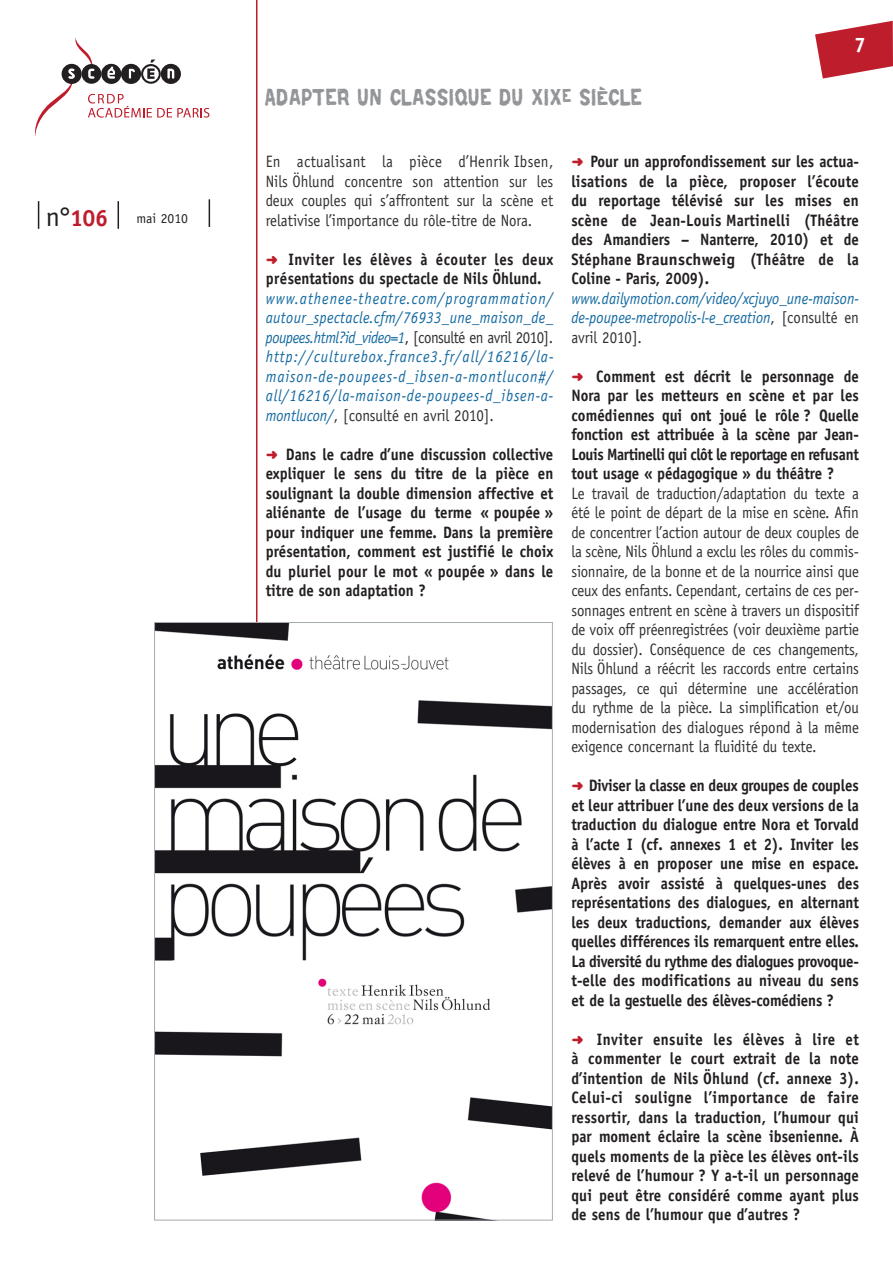
<style>
.page{position:relative;width:893px;height:1263px;background:#fff}
.page>*{position:absolute;margin:0;border:0;box-sizing:border-box;transform-origin:0 0}
.t1{font:21px "Repent";letter-spacing:.025em;color:#939598;scale:.8 1}
.t2{font:700 16.5px/19.5px "Officina Sans";color:#231f20;text-align:justify;scale:.9 1}
.t3{font:16.5px/19.5px "Officina Sans";color:#312f30;text-align:justify;scale:.9 1}
.t4{font:italic 16.5px/19.5px "Officina Sans";letter-spacing:.025em;color:#156aa1;text-align:justify;scale:.9 1}
.t5{font:13.65px "Officina Sans Std";color:#231f20}
.s1{font-size:27.3px}
.s2{font-weight:700;font-size:23.4px;color:#be1d2c}
.s3{font-family:"Distro Bats";font-weight:400;font-size:13.5px;color:#be1d2c}
.s4{font-style:normal;color:#231f20}
.s5{font-style:normal;color:#312f30}
</style>
<div class="page">
<svg style="left:815px;top:21px;width:78px;height:58px"></svg>
<hr style="left:256px;top:0;width:1px;height:1220px;background:#be1d2c">
<svg style="left:35px;top:37px;width:174px;height:99px"></svg>
<svg style="left:209px;top:199px;width:1px;height:28px"></svg>
<svg style="left:38px;top:201px;width:1px;height:28px"></svg>
<svg style="left:118px;top:201px;width:1px;height:28px"></svg>
<img style="left:156px;top:624px;width:395px;height:594px">
<p class="t5" style="left:46px;top:210px;width:144px"><span class="s1">n°</span> <span class="s2">106</span> mai 2010</p>
<p class="t1" style="left:265px;top:85px;width:473px">ADAPTER UN CLASSIQUE DU XIX<sup>E</sup> SIÈCLE</p>
<p class="t3" style="left:266px;top:152px;width:321px">En actualisant la pièce d’Henrik Ibsen, Nils Öhlund concentre son attention sur les deux couples qui s’affrontent sur la scène et relativise l’importance du rôle-titre de Nora.</p>
<p class="t2" style="left:266px;top:249px;width:321px"><span class="s3">b</span> Inviter les élèves à écouter les deux présentations du spectacle de Nils Öhlund.</p>
<p class="t4" style="left:266px;top:288px;width:321px">www.athenee-theatre.com/programmation/ autour_spectacle.cfm/76933_une_maison_de_ poupees.html?id_video=1<span class="s4">,</span> <span class="s5">[consulté en avril 2010]. </span>http://culturebox.france3.fr/all/16216/la&shy;maison-de-poupees-d_ibsen-a-montlucon#/ all/16216/la-maison-de-poupees-d_ibsen-a&shy;montlucon/<span class="s5">, [consulté en avril 2010].</span></p>
<p class="t2" style="left:266px;top:444px;width:321px"><span class="s3">b</span> Dans le cadre d’une discussion collective expliquer le sens du titre de la pièce en soulignant la double dimension affective et aliénante de l’usage du terme « poupée » pour indiquer une femme. Dans la première présentation, comment est justifié le choix du pluriel pour le mot « poupée » dans le titre de son adaptation ?</p>
<p class="t2" style="left:571px;top:152px;width:321px"><span class="s3">b</span> Pour un approfondissement sur les actua&shy;lisations de la pièce, proposer l’écoute du reportage télévisé sur les mises en scène de Jean-Louis Martinelli (Théâtre des Amandiers – Nanterre, 2010) et de Stéphane Braunschweig (Théâtre de la Coline - Paris, 2009).</p>
<p class="t4" style="left:571px;top:288px;width:321px">www.dailymotion.com/video/xcjuyo_une-maison&shy;de-poupee-metropolis-l-e_creation<span class="s5">, [consulté en avril 2010].</span></p>
<p class="t2" style="left:571px;top:366px;width:321px"><span class="s3">b</span> Comment est décrit le personnage de Nora par les metteurs en scène et par les comédiennes qui ont joué le rôle ? Quelle fonction est attribuée à la scène par Jean-Louis Martinelli qui clôt le reportage en refusant tout usage « pédagogique » du théâtre ?</p>
<p class="t3" style="left:571px;top:483px;width:321px">Le travail de traduction/adaptation du texte a été le point de départ de la mise en scène. Afin de concentrer l’action autour de deux couples de la scène, Nils Öhlund a exclu les rôles du commis&shy;sionnaire, de la bonne et de la nourrice ainsi que ceux des enfants. Cependant, certains de ces per&shy;sonnages entrent en scène à travers un dispositif de voix off préenregistrées (voir deuxième partie du dossier). Conséquence de ces changements, Nils Öhlund a réécrit les raccords entre certains passages, ce qui détermine une accélération du rythme de la pièce. La simplification et/ou modernisation des dialogues répond à la même exigence concernant la fluidité du texte.</p>
<p class="t2" style="left:571px;top:776px;width:321px"><span class="s3">b</span> Diviser la classe en deux groupes de couples et leur attribuer l’une des deux versions de la traduction du dialogue entre Nora et Torvald à l’acte I (cf. annexes 1 et 2). Inviter les élèves à en proposer une mise en espace.<br>Après avoir assisté à quelques-unes des représentations des dialogues, en alternant les deux traductions, demander aux élèves quelles différences ils remarquent entre elles.<br>La diversité du rythme des dialogues provoque&shy;t-elle des modifications au niveau du sens et de la gestuelle des élèves-comédiens ?</p>
<p class="t2" style="left:571px;top:1029px;width:321px"><span class="s3">b</span> Inviter ensuite les élèves à lire et à commenter le court extrait de la note d’intention de Nils Öhlund (cf. annexe 3).<br>Celui-ci souligne l’importance de faire ressortir, dans la traduction, l’humour qui par moment éclaire la scène ibsenienne. À quels moments de la pièce les élèves ont-ils relevé de l’humour ? Y a-t-il un personnage qui peut être considéré comme ayant plus de sens de l’humour que d’autres ?</p>
</div>
